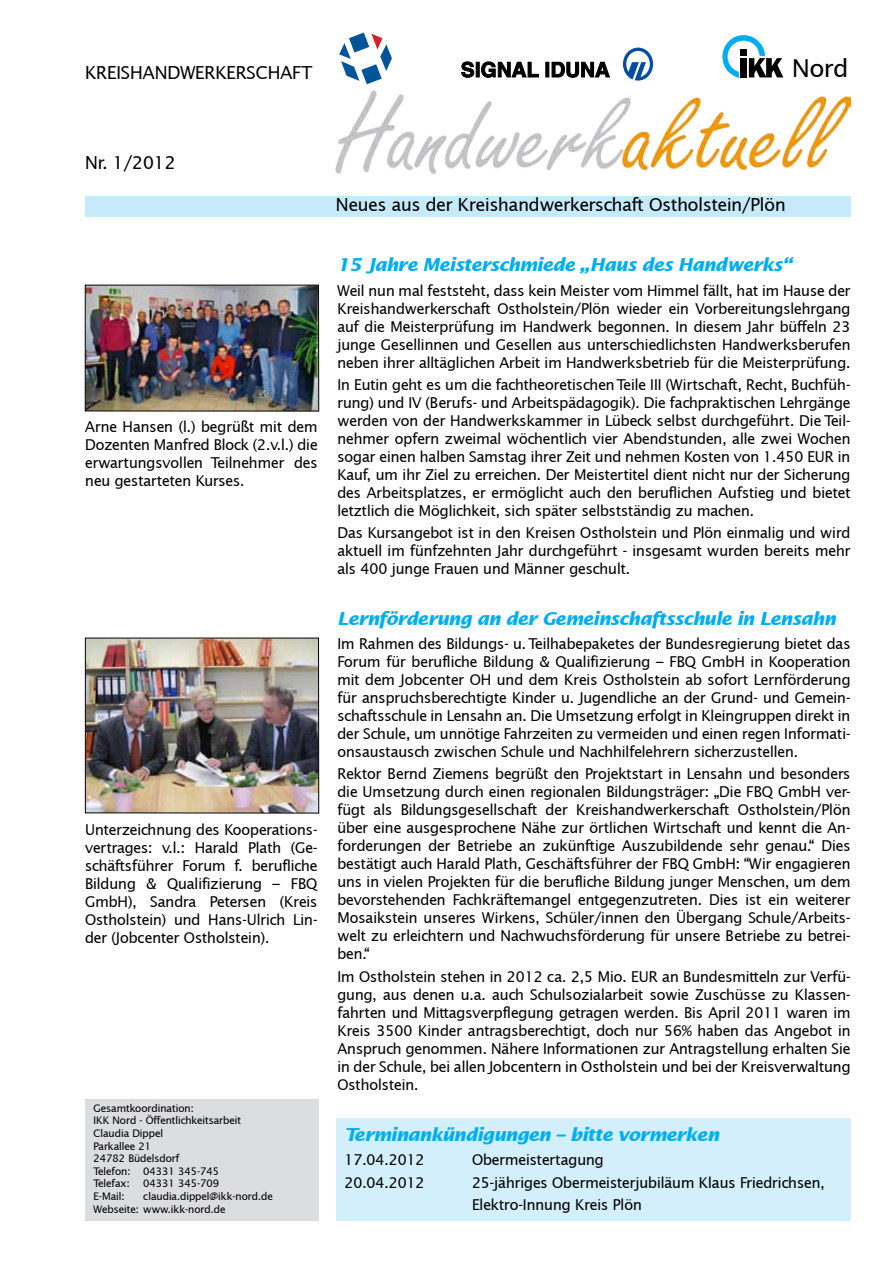
<style>
.page{position:relative;width:893px;height:1263px;background:#fff}
.page>*{position:absolute;margin:0;border:0;box-sizing:border-box;transform-origin:0 0}
.t1{font:24.75px "IKK Lucida Sans";color:#000}
.t2{font:italic 700 18px "IKK Lucida Sans";color:#00aeef}
.t3{font:18px "IKK Lucida Sans";color:#000}
.t4{font:15px/18px "IKK Lucida Sans";color:#000;text-align:justify}
.t5{font:10.5px/12.6px "IKK Lucida Sans";color:#000}
</style>
<div class="page">
<img style="left:336px;top:91px;width:514px;height:83px">
<div style="left:85px;top:196px;width:765px;height:20px;background:#c7eafb"></div>
<svg style="left:722px;top:35px;width:61px;height:43px"></svg>
<svg style="left:461px;top:62px;width:13px;height:16px"></svg>
<div style="left:476px;top:62px;width:3px;height:15px;background:#000;border:1px solid #000"></div>
<svg style="left:481px;top:62px;width:58px;height:16px"></svg>
<hr style="left:546px;top:62px;width:3px;height:15px;background:#000">
<svg style="left:552px;top:62px;width:58px;height:16px"></svg>
<svg style="left:623px;top:48px;width:30px;height:33px"></svg>
<div style="left:85px;top:1099px;width:234px;height:121px;background:#dcddde"></div>
<svg style="left:339px;top:33px;width:53px;height:51px"></svg>
<img style="left:87px;top:287px;width:230px;height:122px">
<div style="left:85px;top:285px;width:234px;height:126px;border:1px solid #000"></div>
<div style="left:336px;top:1118px;width:514px;height:102px;background:#d4effc"></div>
<img style="left:87px;top:640px;width:230px;height:171px">
<div style="left:85px;top:638px;width:234px;height:175px;border:1px solid #000"></div>
<p class="t3" style="left:85px;top:62px;width:229px">KREISHANDWERKERSCHAFT</p>
<h1 class="t1" style="left:792px;top:54px;width:58px">Nord</h1>
<p class="t3" style="left:85px;top:152px;width:92px">Nr. 1/2012</p>
<p class="t4" style="left:85px;top:417px;width:234px">Arne Hansen (l.) begrüßt mit dem Dozenten Manfred Block (2.v.l.) die erwartungsvollen Teilnehmer des neu gestarteten Kurses.</p>
<p class="t4" style="left:85px;top:820px;width:234px">Unterzeichnung des Kooperations&shy;vertrages: v.l.: Harald Plath (Ge&shy;schäftsführer Forum f. berufliche Bildung &amp; Qualifizierung – FBQ GmbH), Sandra Petersen (Kreis Ostholstein) und Hans-Ulrich Lin&shy;der (Jobcenter Ostholstein).</p>
<p class="t5" style="left:94px;top:1102px;width:149px">Gesamtkoordination:<br>IKK Nord - Öffentlichkeitsarbeit<br>Claudia Dippel<br>Parkallee 21<br>24782 Büdelsdorf<br>Telefon: 04331 345-745<br>Telefax:</p>
<p class="t5" style="left:143px;top:1177px;width:77px">04331 345-709</p>
<p class="t5" style="left:94px;top:1190px;width:181px;text-indent:50px">claudia.dippel@ikk-nord.de<br>Webseite: www.ikk-nord.de</p>
<p class="t5" style="left:94px;top:1190px;width:32px">E-Mail:</p>
<p class="t3" style="left:336px;top:194px;width:451px">Neues aus der Kreishandwerkerschaft Ostholstein/Plön</p>
<p class="t2" style="left:337px;top:254px;width:455px">15 Jahre Meisterschmiede „Haus des Handwerks“</p>
<p class="t4" style="left:337px;top:281px;width:515px">Weil nun mal feststeht, dass kein Meister vom Himmel fällt, hat im Hause der Kreishandwerkerschaft Ostholstein/Plön wieder ein Vorbereitungslehrgang auf die Meisterprüfung im Handwerk begonnen. In diesem Jahr büffeln 23 junge Gesellinnen und Gesellen aus unterschiedlichsten Handwerksberufen neben ihrer alltäglichen Arbeit im Handwerksbetrieb für die Meisterprüfung.</p>
<p class="t4" style="left:337px;top:376px;width:514px">In Eutin geht es um die fachtheoretischen Teile III (Wirtschaft, Recht, Buchfüh&shy;rung) und IV (Berufs- und Arbeitspädagogik). Die fachpraktischen Lehrgänge werden von der Handwerkskammer in Lübeck selbst durchgeführt. Die Teil&shy;nehmer opfern zweimal wöchentlich vier Abendstunden, alle zwei Wochen sogar einen halben Samstag ihrer Zeit und nehmen Kosten von 1.450 EUR in Kauf, um ihr Ziel zu erreichen. Der Meistertitel dient nicht nur der Sicherung des Arbeitsplatzes, er ermöglicht auch den beruflichen Aufstieg und bietet letztlich die Möglichkeit, sich später selbstständig zu machen.</p>
<p class="t4" style="left:337px;top:524px;width:515px">Das Kursangebot ist in den Kreisen Ostholstein und Plön einmalig und wird aktuell im fünfzehnten Jahr durchgeführt - insgesamt wurden bereits mehr als 400 junge Frauen und Männer geschult.</p>
<p class="t2" style="left:337px;top:608px;width:500px">Lernförderung an der Gemeinschaftsschule in Lensahn</p>
<p class="t4" style="left:337px;top:634px;width:515px">Im Rahmen des Bildungs- u. Teilhabepaketes der Bundesregierung bietet das Forum für berufliche Bildung &amp; Qualifizierung – FBQ GmbH in Kooperation mit dem Jobcenter OH und dem Kreis Ostholstein ab sofort Lernförderung für anspruchsberechtigte Kinder u. Jugendliche an der Grund- und Gemein&shy;schaftsschule in Lensahn an. Die Umsetzung erfolgt in Kleingruppen direkt in der Schule, um unnötige Fahrzeiten zu vermeiden und einen regen Informati&shy;onsaustausch zwischen Schule und Nachhilfelehrern sicherzustellen.</p>
<p class="t4" style="left:337px;top:765px;width:515px">Rektor Bernd Ziemens begrüßt den Projektstart in Lensahn und besonders die Umsetzung durch einen regionalen Bildungsträger: „Die FBQ GmbH ver&shy;fügt als Bildungsgesellschaft der Kreishandwerkerschaft Ostholstein/Plön über eine ausgesprochene Nähe zur örtlichen Wirtschaft und kennt die An&shy;forderungen der Betriebe an zukünftige Auszubildende sehr genau.“ Dies bestätigt auch Harald Plath, Geschäftsführer der FBQ GmbH: “Wir engagieren uns in vielen Projekten für die berufliche Bildung junger Menschen, um dem bevorstehenden Fachkräftemangel entgegenzutreten. Dies ist ein weiterer Mosaikstein unseres Wirkens, Schüler/innen den Übergang Schule/Arbeits&shy;welt zu erleichtern und Nachwuchsförderung für unsere Betriebe zu betrei&shy;ben.“</p>
<p class="t4" style="left:337px;top:967px;width:515px">Im Ostholstein stehen in 2012 ca. 2,5 Mio. EUR an Bundesmitteln zur Verfü&shy;gung, aus denen u.a. auch Schulsozialarbeit sowie Zuschüsse zu Klassen&shy;fahrten und Mittagsverpflegung getragen werden. Bis April 2011 waren im Kreis 3500 Kinder antragsberechtigt, doch nur 56% haben das Angebot in Anspruch genommen. Nähere Informationen zur Antragstellung erhalten Sie in der Schule, bei allen Jobcentern in Ostholstein und bei der Kreisverwaltung Ostholstein.</p>
<p class="t2" style="left:344px;top:1124px;width:376px">Terminankündigungen – bitte vormerken</p>
<p class="t4" style="left:344px;top:1151px;width:82px">17.04.2012</p>
<p class="t4" style="left:472px;top:1151px;width:133px">Obermeistertagung</p>
<p class="t4" style="left:344px;top:1173px;width:82px">20.04.2012</p>
<p class="t4" style="left:472px;top:1171px;width:354px;line-height:22.2px">25-jähriges Obermeisterjubiläum Klaus Friedrichsen,<br>Elektro-Innung Kreis Plön</p>
</div>
